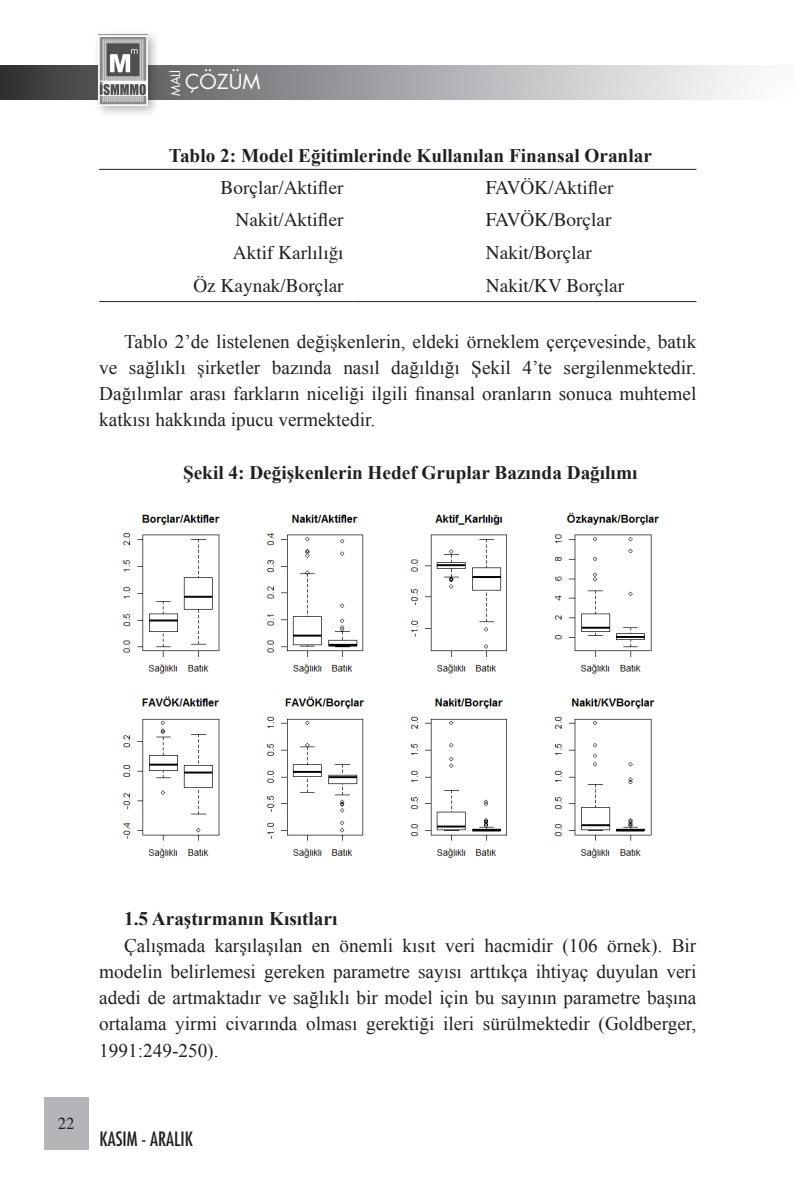
<style>
.page{position:relative;width:794px;height:1191px;background:#fff}
.page>*{position:absolute;margin:0;border:0;box-sizing:border-box;transform-origin:0 0}
.t1{font:20.12px "Futura Book Tr";color:#fff}
.t2{font:19.25px/26.2px "Times New Roman";color:#231f20;text-align:justify}
.t3{font:700 19.25px "Times New Roman";color:#231f20}
.t4{font:19.25px "Times";color:#231f20}
.t5{font:19.25px "Futura Cond Nr Tr";color:#231f20}
.t6{font:16.62px "Times";color:#231f20}
.t7{font:12.25px "Futura Book Tr";color:#fff}
</style>
<div class="page">
<div style="left:0;top:65px;width:794px;height:35px;background:linear-gradient(to right,#3b3d3f,#fff)"></div>
<div style="left:92px;top:29px;width:69px;height:89px;background:#231f20;opacity:.36"></div>
<img style="left:98px;top:35px;width:50px;height:70px">
<div style="left:44px;top:1096px;width:44px;height:53px;background:#b4b5b8"></div>
<hr style="left:99px;top:169px;width:254px;height:1px;background:#231f20">
<hr style="left:353px;top:169px;width:123px;height:1px;background:#231f20">
<hr style="left:476px;top:169px;width:220px;height:1px;background:#231f20">
<hr style="left:99px;top:301px;width:254px;height:1px;background:#231f20">
<hr style="left:353px;top:301px;width:123px;height:1px;background:#231f20">
<hr style="left:476px;top:301px;width:220px;height:1px;background:#231f20">
<img style="left:122px;top:512px;width:538px;height:346px">
<p class="t7" style="left:167px;top:96px;width:27px;rotate:-90deg">MALİ</p>
<p class="t1" style="left:185px;top:68px;width:77px">ÇÖZÜM</p>
<p class="t3" style="left:169px;top:142px;width:484px">Tablo 2: Model Eğitimlerinde Kullanılan Finansal Oranlar</p>
<p class="t4" style="left:221px;top:175px;width:124px">Borçlar/Aktifler</p>
<p class="t4" style="left:236px;top:208px;width:110px">Nakit/Aktifler</p>
<p class="t4" style="left:233px;top:240px;width:112px">Aktif Karlılığı</p>
<p class="t4" style="left:193px;top:273px;width:152px">Öz Kaynak/Borçlar</p>
<p class="t4" style="left:486px;top:175px;width:129px">FAVÖK/Aktifler</p>
<p class="t4" style="left:486px;top:208px;width:127px">FAVÖK/Borçlar</p>
<p class="t4" style="left:486px;top:240px;width:107px">Nakit/Borçlar</p>
<p class="t4" style="left:486px;top:273px;width:140px">Nakit/KV Borçlar</p>
<p class="t2" style="left:99px;top:328px;width:598px;text-indent:25px">Tablo 2’de listelenen değişkenlerin, eldeki örneklem çerçevesinde, batık ve sağlıklı şirketler bazında nasıl dağıldığı Şekil 4’te sergilenmektedir.<br>Dağılımlar arası farkların niceliği ilgili finansal oranların sonuca muhtemel katkısı hakkında ipucu vermektedir.</p>
<p class="t3" style="left:183px;top:459px;width:456px">Şekil 4: Değişkenlerin Hedef Gruplar Bazında Dağılımı</p>
<p class="t6" style="left:58px;top:1113px;width:18px">22</p>
<p class="t3" style="left:124px;top:905px;width:215px">1.5 Araştırmanın Kısıtları</p>
<p class="t2" style="left:99px;top:931px;width:598px;text-indent:25px">Çalışmada karşılaşılan en önemli kısıt veri hacmidir (106 örnek). Bir modelin belirlemesi gereken parametre sayısı arttıkça ihtiyaç duyulan veri adedi de artmaktadır ve sağlıklı bir model için bu sayının parametre başına ortalama yirmi civarında olması gerektiği ileri sürülmektedir (Goldberger, 1991:249-250).</p>
<p class="t5" style="left:100px;top:1126px;width:95px">KASIM - ARALIK</p>
</div>
